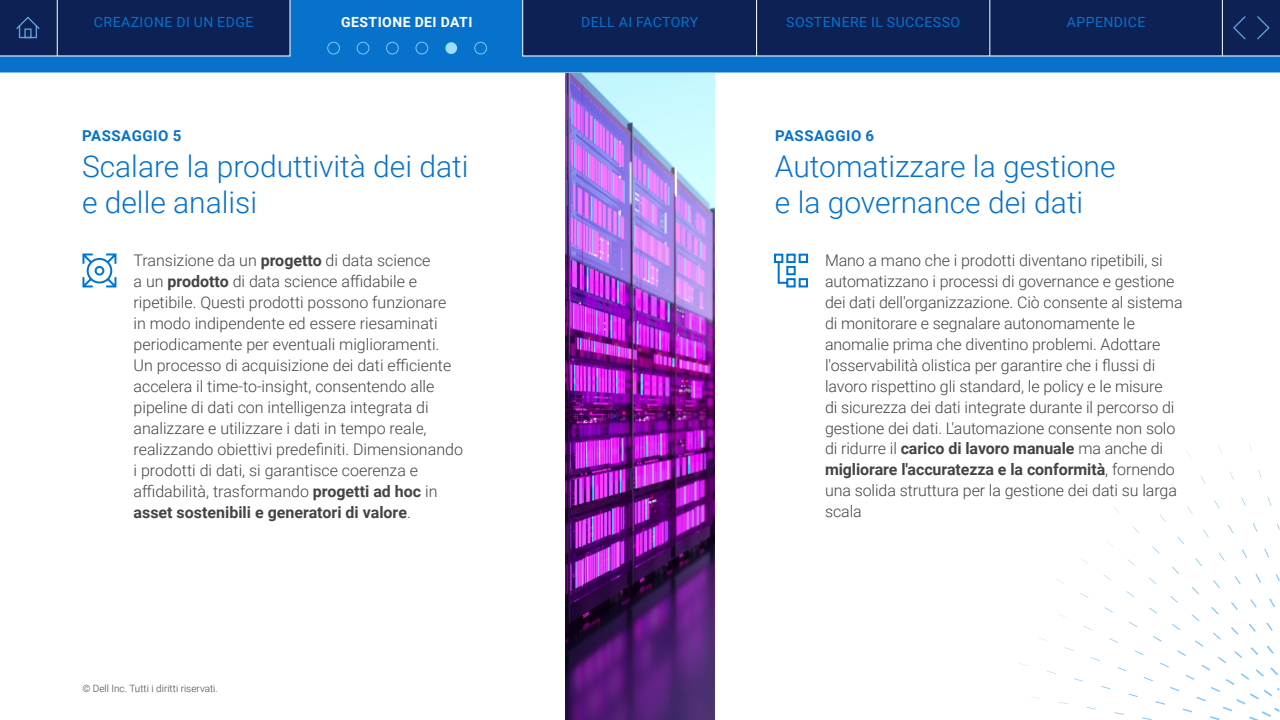
<style>
.page{position:relative;width:1280px;height:720px;background:#fff}
.page>*{position:absolute;margin:0;border:0;box-sizing:border-box;transform-origin:0 0}
.t1{font:300 30px/36px "Roboto";color:#0672cb}
.t2{font:300 16px/21px "Roboto";letter-spacing:-.005em;color:#444}
.t3{font:700 15px "Roboto";letter-spacing:.035em;color:#0672cb}
.t4{font:14px "Roboto";letter-spacing:.035em;color:#0672cb}
.t5{font:700 14px "Roboto";letter-spacing:.035em;color:#fff}
.t6{font:300 10px "Roboto";color:#444}
.s1{font-weight:700}
</style>
<div class="page">
<div style="left:0;top:57px;width:1280px;height:16px;background:#0672cb"></div>
<svg style="left:0;top:0;width:1280px;height:57px"></svg>
<hr style="left:57px;top:0;width:1px;height:56px;background:#fff">
<hr style="left:756px;top:0;width:1px;height:56px;background:#fff">
<hr style="left:989px;top:0;width:1px;height:56px;background:#fff">
<hr style="left:1222px;top:0;width:1px;height:56px;background:#fff">
<svg style="left:15px;top:16px;width:26px;height:23px"></svg>
<img style="left:565px;top:73px;width:149px;height:647px">
<svg style="left:774px;top:253px;width:34px;height:35px"></svg>
<svg style="left:82px;top:253px;width:35px;height:35px"></svg>
<svg style="left:1020px;top:470px;width:259px;height:250px"></svg>
<svg style="left:1256px;top:15px;width:15px;height:26px"></svg>
<svg style="left:1232px;top:15px;width:15px;height:26px"></svg>
<div style="left:327px;top:42px;width:13px;height:12px;border:1px solid #80c7fb;border-radius:50%"></div>
<div style="left:357px;top:42px;width:12px;height:12px;border:1px solid #80c7fb;border-radius:50%"></div>
<div style="left:386px;top:42px;width:13px;height:12px;border:1px solid #80c7fb;border-radius:50%"></div>
<div style="left:416px;top:42px;width:12px;height:12px;border:1px solid #80c7fb;border-radius:50%"></div>
<div style="left:445px;top:42px;width:12px;height:12px;background:#9fddff;border-radius:50%"></div>
<div style="left:474px;top:42px;width:13px;height:12px;border:1px solid #80c7fb;border-radius:50%"></div>
<p class="t4" style="left:94px;top:13px;width:161px">CREAZIONE DI UN EDGE</p>
<p class="t5" style="left:341px;top:13px;width:133px">GESTIONE DEI DATI</p>
<p class="t4" style="left:581px;top:13px;width:118px">DELL AI FACTORY</p>
<p class="t4" style="left:786px;top:13px;width:175px">SOSTENERE IL SUCCESSO</p>
<p class="t4" style="left:1067px;top:13px;width:80px">APPENDICE</p>
<p class="t3" style="left:82px;top:125px;width:101px">PASSAGGIO 5</p>
<h1 class="t1" style="left:82px;top:147px;width:388px">Scalare la produttività dei dati e delle analisi</h1>
<p class="t3" style="left:775px;top:125px;width:101px">PASSAGGIO 6</p>
<h1 class="t1" style="left:775px;top:147px;width:342px">Automatizzare la gestione e la governance dei dati</h1>
<p class="t2" style="left:134px;top:249px;width:331px">Transizione da un <span class="s1">progetto</span> di data science<br>a un <span class="s1">prodotto</span> di data science affidabile e ripetibile. Questi prodotti possono funzionare<br>in modo indipendente ed essere riesaminati periodicamente per eventuali miglioramenti.<br>Un processo di acquisizione dei dati efficiente accelera il time-to-insight, consentendo alle pipeline di dati con intelligenza integrata di analizzare e utilizzare i dati in tempo reale, realizzando obiettivi predefiniti. Dimensionando i prodotti di dati, si garantisce coerenza e affidabilità, trasformando <span class="s1">progetti ad hoc</span> in <span class="s1">asset sostenibili e generatori di valore</span>.</p>
<p class="t2" style="left:825px;top:249px;width:359px">Mano a mano che i prodotti diventano ripetibili, si automatizzano i processi di governance e gestione dei dati dell'organizzazione. Ciò consente al sistema di monitorare e segnalare autonomamente le anomalie prima che diventino problemi. Adottare l'osservabilità olistica per garantire che i flussi di lavoro rispettino gli standard, le policy e le misure<br>di sicurezza dei dati integrate durante il percorso di gestione dei dati. L'automazione consente non solo di ridurre il <span class="s1">carico di lavoro manuale</span> ma anche di <span class="s1">migliorare l'accuratezza e la conformità</span>, fornendo una solida struttura per la gestione dei dati su larga scala</p>
<p class="t6" style="left:82px;top:681px;width:137px">© Dell Inc. Tutti i diritti riservati.</p>
</div>
